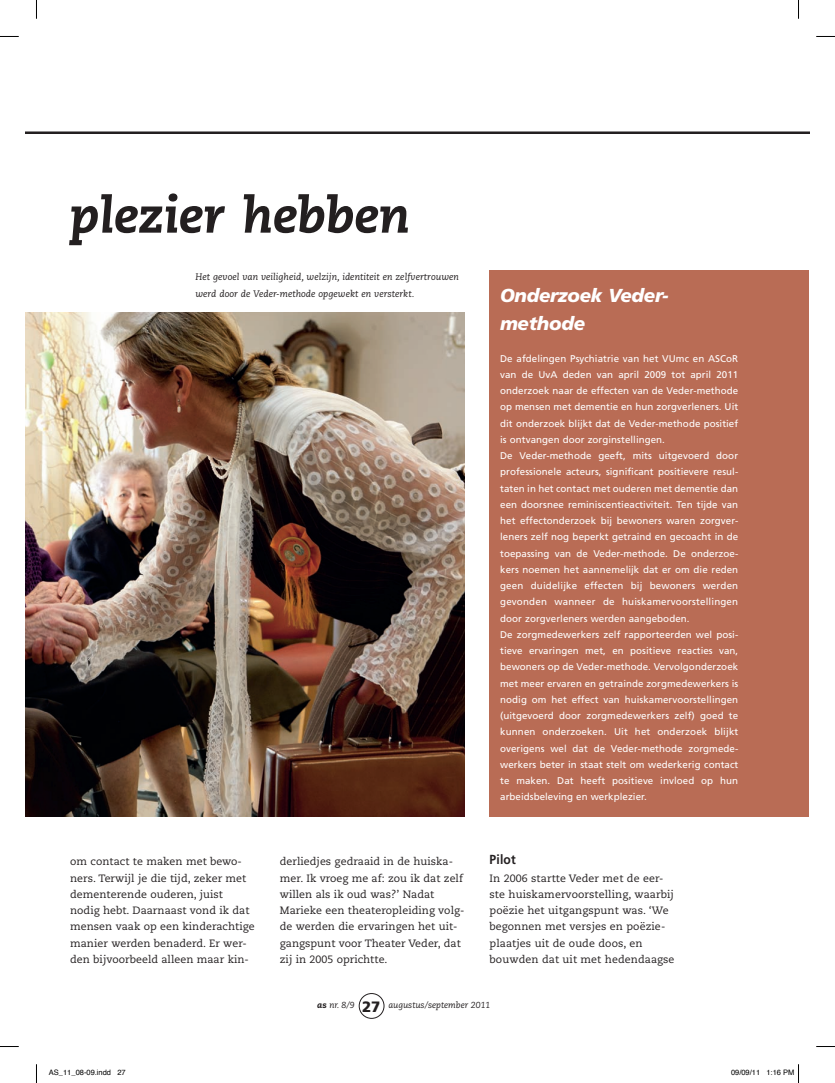
<style>
.page{position:relative;width:835px;height:1083px;background:#fff}
.page>*{position:absolute;margin:0;border:0;box-sizing:border-box;transform-origin:0 0}
.t1{font:italic 800 50px "Caecilia";color:#231f20}
.t2{font:italic 900 18.75px/27.5px "Frutiger";letter-spacing:-.015em;color:#fff}
.t3{font:900 15px "Frutiger";color:#231f20}
.t4{font:700 13.12px "Frutiger";letter-spacing:.015em;color:#231f20;scale:.92 1}
.t5{font:10.62px/16.2px "Caecilia";letter-spacing:.005em;color:#231f20}
.t6{font:9.75px/16.2px "Frutiger";letter-spacing:.005em;color:#fff}
.t7{font:italic 9.38px/16.2px "Caecilia";letter-spacing:.005em;color:#231f20}
.t8{font:italic 8.75px "Caecilia";color:#231f20}
.t9{font:7.5px "Helvetica";color:#000}
.s1{font-weight:800}
</style>
<div class="page">
<div style="left:489px;top:270px;width:320px;height:546px;background:#b96c55"></div>
<hr style="left:26px;top:131px;width:783px;height:3px;background:#231f20">
<img style="left:26px;top:313px;width:439px;height:503px">
<div style="left:359px;top:993px;width:25px;height:25px;border:1px solid #231f20;border-radius:50%"></div>
<svg style="left:0;top:36px;width:19px;height:1px"></svg>
<svg style="left:816px;top:36px;width:19px;height:1px"></svg>
<svg style="left:0;top:1046px;width:19px;height:1px"></svg>
<svg style="left:816px;top:1046px;width:19px;height:1px"></svg>
<svg style="left:36px;top:0;width:1px;height:19px"></svg>
<svg style="left:36px;top:1064px;width:1px;height:19px"></svg>
<svg style="left:798px;top:0;width:1px;height:19px"></svg>
<svg style="left:798px;top:1064px;width:1px;height:19px"></svg>
<h1 class="t1" style="left:6px;top:185px;width:405px">l plezier hebben</h1>
<p class="t7" style="left:195px;top:269px;width:265px">Het gevoel van veiligheid, welzijn, identiteit en zelfvertrouwen werd door de Veder-methode opgewekt en versterkt.</p>
<h2 class="t2" style="left:500px;top:282px;width:170px">Onderzoek Veder&shy;methode</h2>
<p class="t6" style="left:500px;top:350px;width:240px">De afdelingen Psychiatrie van het VUmc en ASCoR van de UvA deden van april 2009 tot april 2011 onderzoek naar de effecten van de Veder-methode op mensen met dementie en hun zorgverleners. Uit dit onderzoek blijkt dat de Veder-methode positief is ontvangen door zorginstellingen.<br>De Veder-methode geeft, mits uitgevoerd door professionele acteurs, significant positievere resul&shy;taten in het contact met ouderen met dementie dan een doorsnee reminiscentieactiviteit. Ten tijde van het effectonderzoek bij bewoners waren zorgver&shy;leners zelf nog beperkt getraind en gecoacht in de toepassing van de Veder-methode. De onderzoe&shy;kers noemen het aannemelijk dat er om die reden geen duidelijke effecten bij bewoners werden gevonden wanneer de huiskamervoorstellingen door zorgverleners werden aangeboden.<br>De zorgmedewerkers zelf rapporteerden wel posi&shy;tieve ervaringen met, en positieve reacties van, bewoners op de Veder-methode. Vervolgonderzoek met meer ervaren en getrainde zorgmedewerkers is nodig om het effect van huiskamervoorstellingen (uitgevoerd door zorgmedewerkers zelf) goed te kunnen onderzoeken. Uit het onderzoek blijkt overigens wel dat de Veder-methode zorgmede&shy;werkers beter in staat stelt om wederkerig contact te maken. Dat heeft positieve invloed op hun arbeidsbeleving en werkplezier.</p>
<p class="t5" style="left:70px;top:854px;width:186px">om contact te maken met bewo&shy;ners. Terwijl je die tijd, zeker met dementerende ouderen, juist nodig hebt. Daarnaast vond ik dat mensen vaak op een kinderachtige manier werden benaderd. Er wer&shy;den bijvoorbeeld alleen maar kin-</p>
<p class="t5" style="left:280px;top:854px;width:186px">derliedjes gedraaid in de huiska&shy;mer. Ik vroeg me af: zou ik dat zelf willen als ik oud was?’ Nadat<br>Marieke een theateropleiding volg&shy;de werden die ervaringen het uit&shy;gangspunt voor Theater Veder, dat zij in 2005 oprichtte.</p>
<h3 class="t4" style="left:489px;top:852px;width:30px">Pilot</h3>
<p class="t5" style="left:489px;top:870px;width:186px">In 2006 startte Veder met de eer&shy;ste huiskamervoorstelling, waarbij poëzie het uitgangspunt was. ‘We begonnen met versjes en poëzie&shy;plaatjes uit de oude doos, en bouwden dat uit met hedendaagse</p>
<h3 class="t3" style="left:362px;top:997px;width:20px">27</h3>
<p class="t8" style="left:317px;top:1000px;width:39px"><span class="s1">as</span> nr. 8/9</p>
<p class="t8" style="left:388px;top:1000px;width:104px">augustus/september 2011</p>
<p class="t9" style="left:49px;top:1067px;width:78px">AS_11_08-09.indd 27</p>
<p class="t9" style="left:731px;top:1067px;width:65px">09/09/11 1:16 PM</p>
</div>
